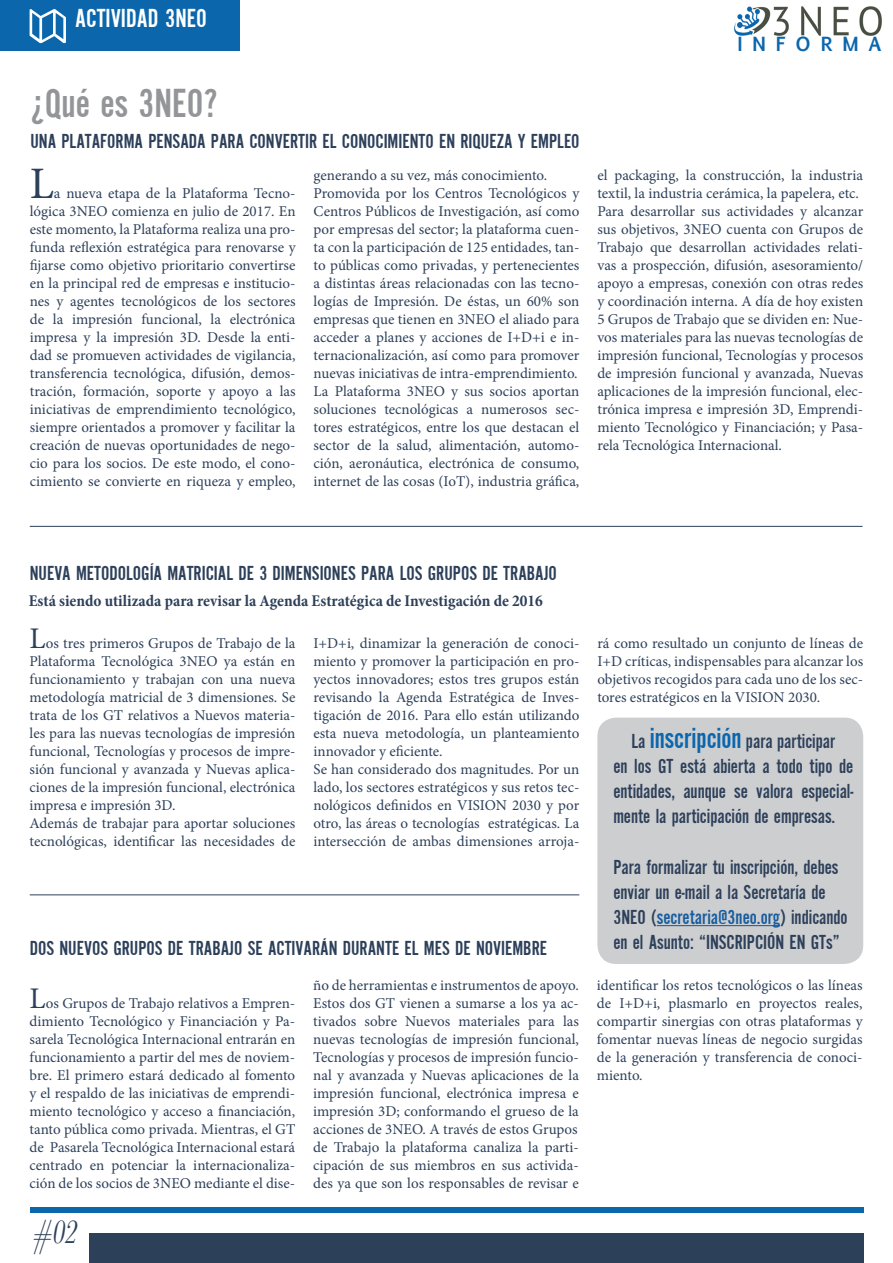
<style>
.page{position:relative;width:893px;height:1263px;background:#fff}
.page>*{position:absolute;margin:0;border:0;box-sizing:border-box;transform-origin:0 0}
.Cuerpo_REGULAR{font:45px "Minion Pro";color:#2d405a}
.ANTETITULO{font:42px "Alternate Gothic EF No Two";color:#939598}
.TITULO_1{font:27px "Alternate Gothic EF No Two";color:#fff}
.t1{font:italic 24px "LM Roman Dunh 10";color:#2d405a}
.TITULO_SECCION{font:21px/25.2px "Alternate Gothic EF No Two";color:#2d405a}
.t2{font:700 18.6px "Euphemia UCAS";color:#0b66ac}
.Pregunta_NEGRITA{font:700 condensed 16.5px "Minion Pro";color:#2d405a}
.Cuerpo_REGULAR-2{font:15px/18px "Minion Pro";color:#2d405a;text-align:justify}
.s1{font-size:30px}
.s2{font-size:30px;color:#0b66ac}
.s3{color:#175d9e}
</style>
<div class="page">
<hr style="left:30px;top:894px;width:549px;height:1px;background:#2d405a">
<hr style="left:30px;top:526px;width:832px;height:1px;background:#2d405a">
<div style="left:89px;top:1233px;width:774px;height:30px;background:#2d405a"></div>
<div style="left:30px;top:1208px;width:833px;height:5px;background:#0b66ac"></div>
<div style="left:598px;top:718px;width:264px;height:245px;background:#cdced0;border-radius:18px"></div>
<div style="left:597px;top:718px;width:266px;height:246px;border:2px solid #cdced0;border-radius:18px"></div>
<div style="left:0;top:0;width:239px;height:51px;background:#0b66ac"></div>
<svg style="left:30px;top:9px;width:36px;height:34px"></svg>
<hr style="left:657px;top:925px;width:123px;height:1px;background:#175d9e">
<img style="left:734px;top:6px;width:148px;height:30px">
<svg style="left:737px;top:22px;width:6px;height:6px"></svg>
<p class="TITULO_1" style="left:75px;top:4px;width:133px">ACTIVIDAD 3NEO</p>
<p class="ANTETITULO" style="left:30px;top:81px;width:189px">¿Qué es 3NEO?</p>
<p class="TITULO_SECCION" style="left:30px;top:129px;width:551px">UNA PLATAFORMA PENSADA PARA CONVERTIR EL CONOCIMIENTO EN RIQUEZA Y EMPLEO</p>
<p class="Cuerpo_REGULAR" style="left:30px;top:153px;width:26px">L</p>
<p class="Cuerpo_REGULAR-2" style="left:30px;top:184px;width:267px;text-indent:24px">a nueva etapa de la Plataforma Tecno&shy;lógica 3NEO comienza en julio de 2017. En este momento, la Plataforma realiza una pro&shy;funda reflexión estratégica para renovarse y fijarse como objetivo prioritario convertirse en la principal red de empresas e institucio&shy;nes y agentes tecnológicos de los sectores de la impresión funcional, la electrónica impresa y la impresión 3D. Desde la enti&shy;dad se promueven actividades de vigilancia, transferencia tecnológica, difusión, demos&shy;tración, formación, soporte y apoyo a las iniciativas de emprendimiento tecnológico, siempre orientados a promover y facilitar la creación de nuevas oportunidades de nego&shy;cio para los socios. De este modo, el cono&shy;cimiento se convierte en riqueza y empleo,</p>
<p class="Cuerpo_REGULAR-2" style="left:314px;top:166px;width:235px">generando a su vez, más conocimiento.</p>
<p class="Cuerpo_REGULAR-2" style="left:314px;top:184px;width:267px">Promovida por los Centros Tecnológicos y Centros Públicos de Investigación, así como por empresas del sector; la plataforma cuen&shy;ta con la participación de 125 entidades, tan&shy;to públicas como privadas, y pertenecientes a distintas áreas relacionadas con las tecno&shy;logías de Impresión. De éstas, un 60% son empresas que tienen en 3NEO el aliado para acceder a planes y acciones de I+D+i e in&shy;ternacionalización, así como para promover nuevas iniciativas de intra-emprendimiento.</p>
<p class="Cuerpo_REGULAR-2" style="left:314px;top:382px;width:267px">La Plataforma 3NEO y sus socios aportan soluciones tecnológicas a numerosos sec&shy;tores estratégicos, entre los que destacan el sector de la salud, alimentación, automo&shy;ción, aeronáutica, electrónica de consumo, internet de las cosas (IoT), industria gráfica,</p>
<p class="t2" style="left:737px;top:30px;width:146px">I N F O R M A</p>
<p class="Cuerpo_REGULAR-2" style="left:597px;top:166px;width:267px">el packaging, la construcción, la industria textil, la industria cerámica, la papelera, etc.</p>
<p class="Cuerpo_REGULAR-2" style="left:597px;top:202px;width:267px">Para desarrollar sus actividades y alcanzar sus objetivos, 3NEO cuenta con Grupos de Trabajo que desarrollan actividades relati&shy;vas a prospección, difusión, asesoramiento/ apoyo a empresas, conexión con otras redes y coordinación interna. A día de hoy existen 5 Grupos de Trabajo que se dividen en: Nue&shy;vos materiales para las nuevas tecnologías de impresión funcional, Tecnologías y procesos de impresión funcional y avanzada, Nuevas aplicaciones de la impresión funcional, elec&shy;trónica impresa e impresión 3D, Emprendi&shy;miento Tecnológico y Financiación; y Pasa&shy;rela Tecnológica Internacional.</p>
<p class="TITULO_SECCION" style="left:30px;top:561px;width:529px">NUEVA METODOLOGÍA MATRICIAL DE 3 DIMENSIONES PARA LOS GRUPOS DE TRABAJO</p>
<p class="Pregunta_NEGRITA" style="left:29px;top:590px;width:516px">Está siendo utilizada para revisar la Agenda Estratégica de Investigación de 2016</p>
<p class="Cuerpo_REGULAR-2" style="left:30px;top:634px;width:267px"><span class="s1">L</span>os tres primeros Grupos de Trabajo de la Plataforma Tecnológica 3NEO ya están en funcionamiento y trabajan con una nueva metodología matricial de 3 dimensiones. Se trata de los GT relativos a Nuevos materia&shy;les para las nuevas tecnologías de impresión funcional, Tecnologías y procesos de impre&shy;sión funcional y avanzada y Nuevas aplica&shy;ciones de la impresión funcional, electrónica impresa e impresión 3D.</p>
<p class="Cuerpo_REGULAR-2" style="left:30px;top:814px;width:267px">Además de trabajar para aportar soluciones tecnológicas, identificar las necesidades de</p>
<p class="Cuerpo_REGULAR-2" style="left:313px;top:634px;width:267px">I+D+i, dinamizar la generación de conoci&shy;miento y promover la participación en pro&shy;yectos innovadores; estos tres grupos están revisando la Agenda Estratégica de Inves&shy;tigación de 2016. Para ello están utilizando esta nueva metodología, un planteamiento innovador y eficiente.</p>
<p class="Cuerpo_REGULAR-2" style="left:313px;top:760px;width:267px">Se han considerado dos magnitudes. Por un lado, los sectores estratégicos y sus retos tec&shy;nológicos definidos en VISION 2030 y por otro, las áreas o tecnologías estratégicas. La intersección de ambas dimensiones arroja-</p>
<p class="TITULO_SECCION" style="left:30px;top:936px;width:519px">DOS NUEVOS GRUPOS DE TRABAJO SE ACTIVARÁN DURANTE EL MES DE NOVIEMBRE</p>
<p class="Cuerpo_REGULAR-2" style="left:30px;top:994px;width:267px"><span class="s1">L</span>os Grupos de Trabajo relativos a Empren&shy;dimiento Tecnológico y Financiación y Pa&shy;sarela Tecnológica Internacional entrarán en funcionamiento a partir del mes de noviem&shy;bre. El primero estará dedicado al fomento y el respaldo de las iniciativas de emprendi&shy;miento tecnológico y acceso a financiación, tanto pública como privada. Mientras, el GT de Pasarela Tecnológica Internacional estará centrado en potenciar la internacionaliza&shy;ción de los socios de 3NEO mediante el dise-</p>
<p class="t1" style="left:32px;top:1221px;width:45px">#02</p>
<p class="Cuerpo_REGULAR-2" style="left:313px;top:976px;width:267px">ño de herramientas e instrumentos de apoyo.</p>
<p class="Cuerpo_REGULAR-2" style="left:313px;top:994px;width:267px">Estos dos GT vienen a sumarse a los ya ac&shy;tivados sobre Nuevos materiales para las nuevas tecnologías de impresión funcional, Tecnologías y procesos de impresión funcio&shy;nal y avanzada y Nuevas aplicaciones de la impresión funcional, electrónica impresa e impresión 3D; conformando el grueso de la acciones de 3NEO. A través de estos Grupos</p>
<p class="Cuerpo_REGULAR-2" style="left:313px;top:1138px;width:267px">de Trabajo la plataforma canaliza la parti&shy;cipación de sus miembros en sus activida&shy;des ya que son los responsables de revisar e</p>
<p class="Cuerpo_REGULAR-2" style="left:597px;top:634px;width:267px">rá como resultado un conjunto de líneas de I+D críticas, indispensables para alcanzar los objetivos recogidos para cada uno de los sec&shy;tores estratégicos en la VISION 2030.</p>
<p class="TITULO_SECCION" style="left:613px;top:729px;width:242px;text-indent:18px">La <span class="s2">inscripción</span> para participar en los GT está abierta a todo tipo de entidades, aunque se valora especial&shy;mente la participación de empresas.</p>
<p class="TITULO_SECCION" style="left:613px;top:855px;width:236px">Para formalizar tu inscripción, debes enviar un e-mail a la Secretaría de 3NEO (<span class="s3">secretaria@3neo.org</span>) indicando en el Asunto: “INSCRIPCIÓN EN GTs”</p>
<p class="Cuerpo_REGULAR-2" style="left:597px;top:976px;width:267px">identificar los retos tecnológicos o las líneas de I+D+i, plasmarlo en proyectos reales, compartir sinergias con otras plataformas y fomentar nuevas líneas de negocio surgidas de la generación y transferencia de conoci&shy;miento.</p>
</div>
